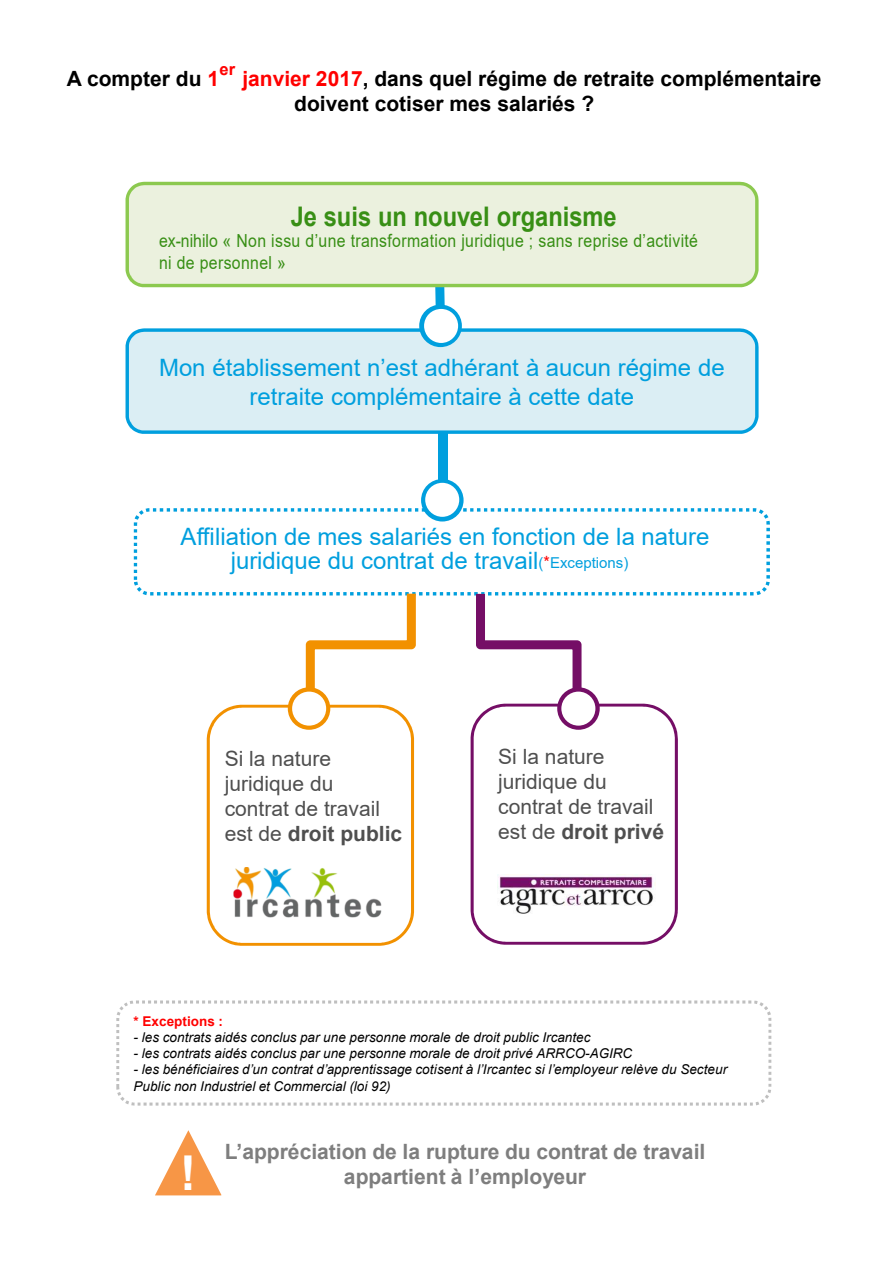
<style>
.page{position:relative;width:893px;height:1263px;background:#fff}
.page>*{position:absolute;margin:0;border:0;box-sizing:border-box;transform-origin:0 0}
.t1{font:700 48px "Arial";color:#fff}
.t2{font:700 27px "Arial";color:#388f15;scale:.88 1}
.t3{font:24px/28.8px "Arial";color:#009fde;text-align:center}
.t4{font:21px/25.2px "Arial";color:#4f4f4f}
.t5{font:700 21px/25.2px "Arial";color:#000;text-align:center}
.t6{font:700 21px "Arial";color:#7e7e7e}
.t7{font:18px/21.6px "Arial";letter-spacing:.02em;color:#388f15;scale:.88 1}
.t8{font:700 16.5px "Arial";color:#f00}
.t9{font:italic 13.5px/16.2px "Arial";letter-spacing:.005em;color:#000}
.t10{font:700 13.5px "Arial";color:#f00}
.s1{color:#f00}
.s2{font-size:15px}
.s3{font-size:16.5px;color:#f00}
.s4{font-weight:700}
</style>
<div class="page">
<svg style="left:433px;top:287px;width:12px;height:19px"></svg>
<svg style="left:125px;top:182px;width:633px;height:105px;background:#e4eed4"></svg>
<svg style="left:207px;top:705px;width:207px;height:241px"></svg>
<svg style="left:470px;top:704px;width:208px;height:241px"></svg>
<div style="left:438px;top:432px;width:9px;height:68px;background:#009fde"></div>
<svg style="left:125px;top:328px;width:633px;height:106px;background:#cce8f2"></svg>
<img style="left:233px;top:867px;width:149px;height:53px">
<img style="left:497px;top:874px;width:158px;height:42px">
<svg style="left:134px;top:508px;width:636px;height:88px"></svg>
<svg style="left:419px;top:305px;width:43px;height:42px"></svg>
<svg style="left:421px;top:479px;width:42px;height:43px"></svg>
<div style="left:425px;top:483px;width:34px;height:34px;background:#fff;border-radius:50%"></div>
<div style="left:424px;top:309px;width:34px;height:34px;background:#fff;border-radius:50%"></div>
<svg style="left:476px;top:594px;width:105px;height:97px"></svg>
<svg style="left:306px;top:594px;width:110px;height:101px"></svg>
<svg style="left:288px;top:687px;width:42px;height:43px"></svg>
<div style="left:292px;top:692px;width:34px;height:34px;background:#fff;border-radius:50%"></div>
<svg style="left:557px;top:687px;width:42px;height:43px"></svg>
<div style="left:561px;top:692px;width:34px;height:34px;background:#fff;border-radius:50%"></div>
<svg style="left:116px;top:1000px;width:655px;height:106px"></svg>
<svg style="left:155px;top:1130px;width:67px;height:66px"></svg>
<p class="t8" style="left:219px;top:58px;width:17px">er</p>
<h3 class="t5" style="left:67px;top:66px;width:756px">A compter du <span class="s1">1 janvier 2017</span>, dans quel régime de retraite complémentaire doivent cotiser mes salariés ?</h3>
<h2 class="t2" style="left:291px;top:197px;width:372px">Je suis un nouvel organisme</h2>
<h3 class="t7" style="left:159px;top:230px;width:614px">ex-nihilo « Non issu d’une transformation juridique ; sans reprise d’activité ni de personnel »</h3>
<h3 class="t3" style="left:159px;top:353px;width:567px">Mon établissement n’est adhérant à aucun régime de retraite complémentaire à cette date</h3>
<h3 class="t3" style="left:181px;top:522px;width:530px">Affiliation de mes salariés en fonction de la nature</h3>
<h3 class="t3" style="left:231px;top:546px;width:399px">juridique du contrat de travail<span class="s2">(</span><span class="s3">*</span><span class="s2">Exceptions)</span></h3>
<h3 class="t4" style="left:225px;top:745px;width:179px">Si la nature juridique du contrat de travail est de <span class="s4">droit public</span></h3>
<h3 class="t4" style="left:498px;top:743px;width:167px">Si la nature juridique du contrat de travail est de <span class="s4">droit privé</span></h3>
<p class="t10" style="left:134px;top:1011px;width:91px">* Exceptions :</p>
<p class="t9" style="left:134px;top:1029px;width:458px">- les contrats aidés conclus par une personne morale de droit public Ircantec</p>
<p class="t9" style="left:134px;top:1045px;width:500px">- les contrats aidés conclus par une personne morale de droit privé ARRCO-AGIRC</p>
<p class="t9" style="left:133px;top:1062px;width:595px">- les bénéficiaires d’un contrat d’apprentissage cotisent à l’Ircantec si l’employeur relève du Secteur<br>Public non Industriel et Commercial (loi 92)</p>
<h1 class="t1" style="left:180px;top:1139px;width:18px">!</h1>
<h3 class="t6" style="left:225px;top:1137px;width:482px">L’appréciation de la rupture du contrat de travail</h3>
<h3 class="t6" style="left:344px;top:1162px;width:243px">appartient à l’employeur</h3>
</div>
